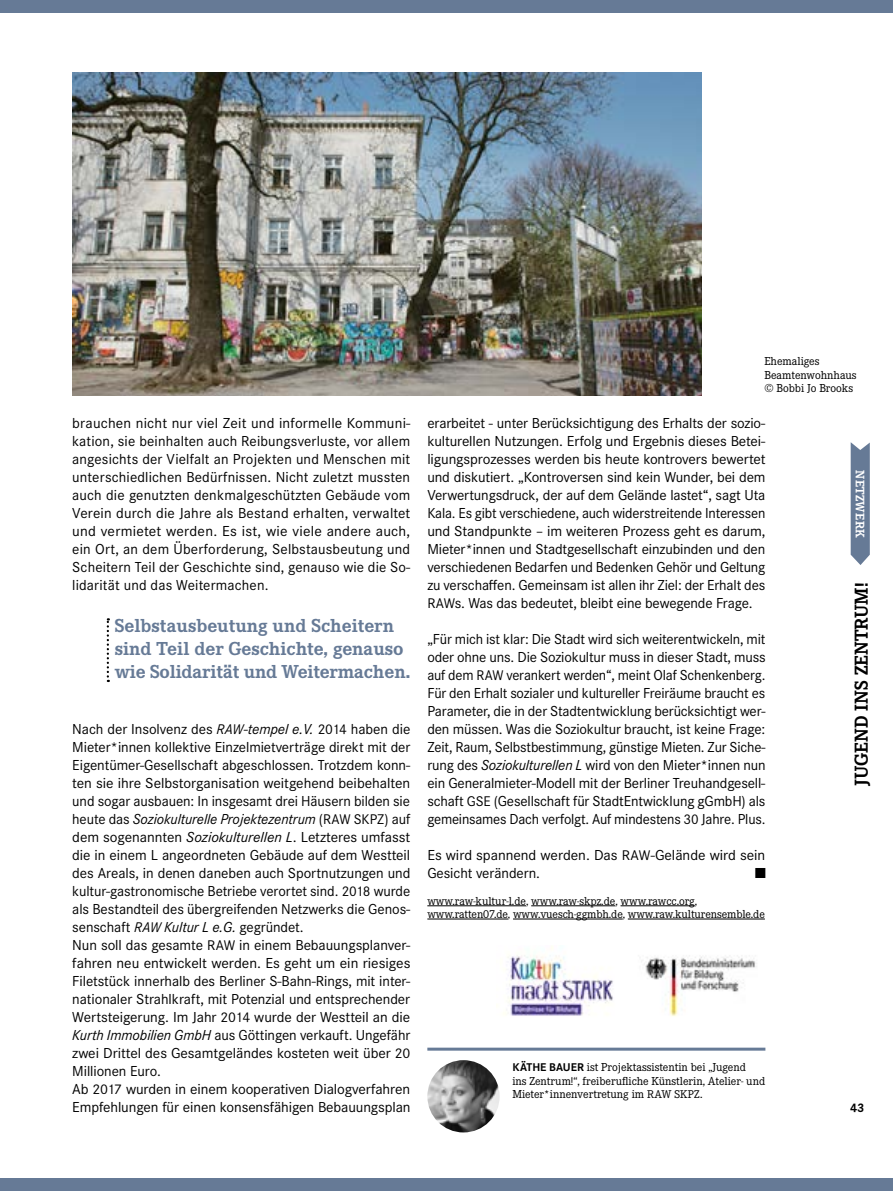
<style>
.page{position:relative;width:893px;height:1191px;background:#fff}
.page>*{position:absolute;margin:0;border:0;box-sizing:border-box;transform-origin:0 0}
.t1{font:700 19.5px/23.4px "Corporate E";color:#667a96}
.t2{font:700 19.5px "Corporate E";color:#000}
.t3{font:15px/18px "Corporate S";letter-spacing:-.005em;color:#000;text-align:justify}
.t4{font:700 12.9px "Corporate E";letter-spacing:.025em;color:#fff}
.t5{font:700 12.9px "Corporate S";color:#000}
.t6{font:12px/13.2px "Corporate E";letter-spacing:-.005em;color:#000}
.s1{font-style:italic;font-size:14.55px}
.s2{font-style:italic}
.s3{font-size:14.55px}
.s4{font-family:"Corporate S";font-weight:700;font-size:11.7px}
.s5{font-size:11.7px}
</style>
<div class="page">
<div style="left:0;top:0;width:893px;height:13px;background:#667a96"></div>
<div style="left:0;top:1178px;width:893px;height:13px;background:#667a96"></div>
<svg style="left:851px;top:442px;width:19px;height:123px;background:#72859e"></svg>
<img style="left:503px;top:946px;width:253px;height:71px">
<hr style="left:427px;top:905px;width:99px;height:1px;background:#000">
<hr style="left:531px;top:905px;width:84px;height:1px;background:#000">
<hr style="left:620px;top:905px;width:75px;height:1px;background:#000">
<hr style="left:427px;top:918px;width:81px;height:1px;background:#000">
<hr style="left:513px;top:918px;width:110px;height:1px;background:#000">
<hr style="left:628px;top:918px;width:137px;height:1px;background:#000">
<hr style="left:427px;top:1047px;width:338px;height:3px;background:#667a96">
<img style="left:427px;top:1060px;width:73px;height:72px;border-radius:36px">
<img style="left:72px;top:72px;width:630px;height:323px">
<svg style="left:107px;top:618px;width:2px;height:64px"></svg>
<p class="t3" style="left:72px;top:413px;width:340px">brauchen nicht nur viel Zeit und informelle Kommuni&shy;kation, sie beinhalten auch Reibungsverluste, vor allem angesichts der Vielfalt an Projekten und Menschen mit unterschiedlichen Bedürfnissen. Nicht zuletzt mussten auch die genutzten denkmalgeschützten Gebäude vom Verein durch die Jahre als Bestand erhalten, verwaltet und vermietet werden. Es ist, wie viele andere auch, ein Ort, an dem Überforderung, Selbstausbeutung und Scheitern Teil der Geschichte sind, genauso wie die So&shy;lidarität und das Weitermachen.</p>
<h1 class="t1" style="left:115px;top:613px;width:297px">Selbstausbeutung und Scheitern sind Teil der Geschichte, genauso wie Solidarität und Weitermachen.</h1>
<p class="t3" style="left:72px;top:719px;width:340px;text-align:left">Nach der Insolvenz des <span class="s1">RAW</span><span class="s2">-tempel e.V.</span> <span class="s3">2014</span> haben die Mieter*innen kollektive Einzelmietverträge direkt mit der Eigentümer-Gesellschaft abgeschlossen. Trotzdem konn&shy;ten sie ihre Selbstorganisation weitgehend beibehalten und sogar ausbauen: In insgesamt drei Häusern bilden sie heute das <span class="s2">Soziokulturelle Projektezentrum</span> (<span class="s3">RAW SKPZ</span>) auf dem sogenannten <span class="s2">Soziokulturellen L</span>. Letzteres umfasst die in einem L angeordneten Gebäude auf dem Westteil des Areals, in denen daneben auch Sportnutzungen und kultur-gastronomische Betriebe verortet sind. <span class="s3">2018</span> wurde als Bestandteil des übergreifenden Netzwerks die Genos&shy;senschaft <span class="s1">RAW</span> <span class="s2">Kultur L e.G.</span> gegründet.<br>Nun soll das gesamte <span class="s3">RAW</span> in einem Bebauungsplanver&shy;fahren neu entwickelt werden. Es geht um ein riesiges Filetstück innerhalb des Berliner S-Bahn-Rings, mit inter&shy;nationaler Strahlkraft, mit Potenzial und entsprechender Wertsteigerung. Im Jahr <span class="s3">2014</span> wurde der Westteil an die <span class="s2">Kurth Immobilien GmbH</span> aus Göttingen verkauft. Ungefähr zwei Drittel des Gesamtgeländes kosteten weit über <span class="s3">20<br></span>Millionen Euro.<br>Ab <span class="s3">2017</span> wurden in einem kooperativen Dialogverfahren Empfehlungen für einen konsensfähigen Bebauungsplan</p>
<p class="t6" style="left:765px;top:354px;width:94px">Ehemaliges<br>Beamtenwohnhaus © Bobbi Jo Brooks</p>
<p class="t3" style="left:427px;top:413px;width:340px">erarbeitet - unter Berücksichtigung des Erhalts der sozio&shy;kulturellen Nutzungen. Erfolg und Ergebnis dieses Betei&shy;ligungsprozesses werden bis heute kontrovers bewertet und diskutiert. „Kontroversen sind kein Wunder, bei dem Verwertungsdruck, der auf dem Gelände lastet“, sagt Uta Kala. Es gibt verschiedene, auch widerstreitende Interessen und Standpunkte – im weiteren Prozess geht es darum, Mieter*innen und Stadtgesellschaft einzubinden und den verschiedenen Bedarfen und Bedenken Gehör und Geltung zu verschaffen. Gemeinsam ist allen ihr Ziel: der Erhalt des <span class="s3">RAW</span>s. Was das bedeutet, bleibt eine bewegende Frage.</p>
<p class="t3" style="left:427px;top:629px;width:340px">„Für mich ist klar: Die Stadt wird sich weiterentwickeln, mit oder ohne uns. Die Soziokultur muss in dieser Stadt, muss auf dem <span class="s3">RAW</span> verankert werden“, meint Olaf Schenkenberg.<br>Für den Erhalt sozialer und kultureller Freiräume braucht es Parameter, die in der Stadtentwicklung berücksichtigt wer&shy;den müssen. Was die Soziokultur braucht, ist keine Frage:<br>Zeit, Raum, Selbstbestimmung, günstige Mieten. Zur Siche&shy;rung des <span class="s2">Soziokulturellen L</span> wird von den Mieter*innen nun ein Generalmieter-Modell mit der Berliner Treuhandgesell&shy;schaft <span class="s3">GSE</span> (Gesellschaft für StadtEntwicklung gGmbH) als gemeinsames Dach verfolgt. Auf mindestens <span class="s3">30</span> Jahre. Plus.</p>
<p class="t3" style="left:427px;top:845px;width:339px">Es wird spannend werden. Das <span class="s3">RAW</span>-Gelände wird sein<br>Gesicht verändern.</p>
<p class="t3" style="left:755px;top:863px;width:12px">■</p>
<p class="t6" style="left:427px;top:893px;width:339px">www.raw-kultur-l.de, www.raw-skpz.de, www.rawcc.org, www.ratten07.de, www.vuesch-ggmbh.de, www.raw.kulturensemble.de</p>
<p class="t6" style="left:512px;top:1060px;width:254px"><span class="s4">KÄTHE BAUER</span> ist Projektassistentin bei „Jugend<br>ins Zentrum!“, freiberufliche Künstlerin, Atelier- und<br>Mieter*innenvertretung im <span class="s5">RAW SKPZ</span>.</p>
<p class="t4" style="left:869px;top:470px;width:69px;rotate:90deg">NETZWERK</p>
<h1 class="t2" style="left:849px;top:786px;width:205px;rotate:-90deg">JUGEND INS ZENTRUM!</h1>
<p class="t5" style="left:850px;top:1099px;width:16px">43</p>
</div>
